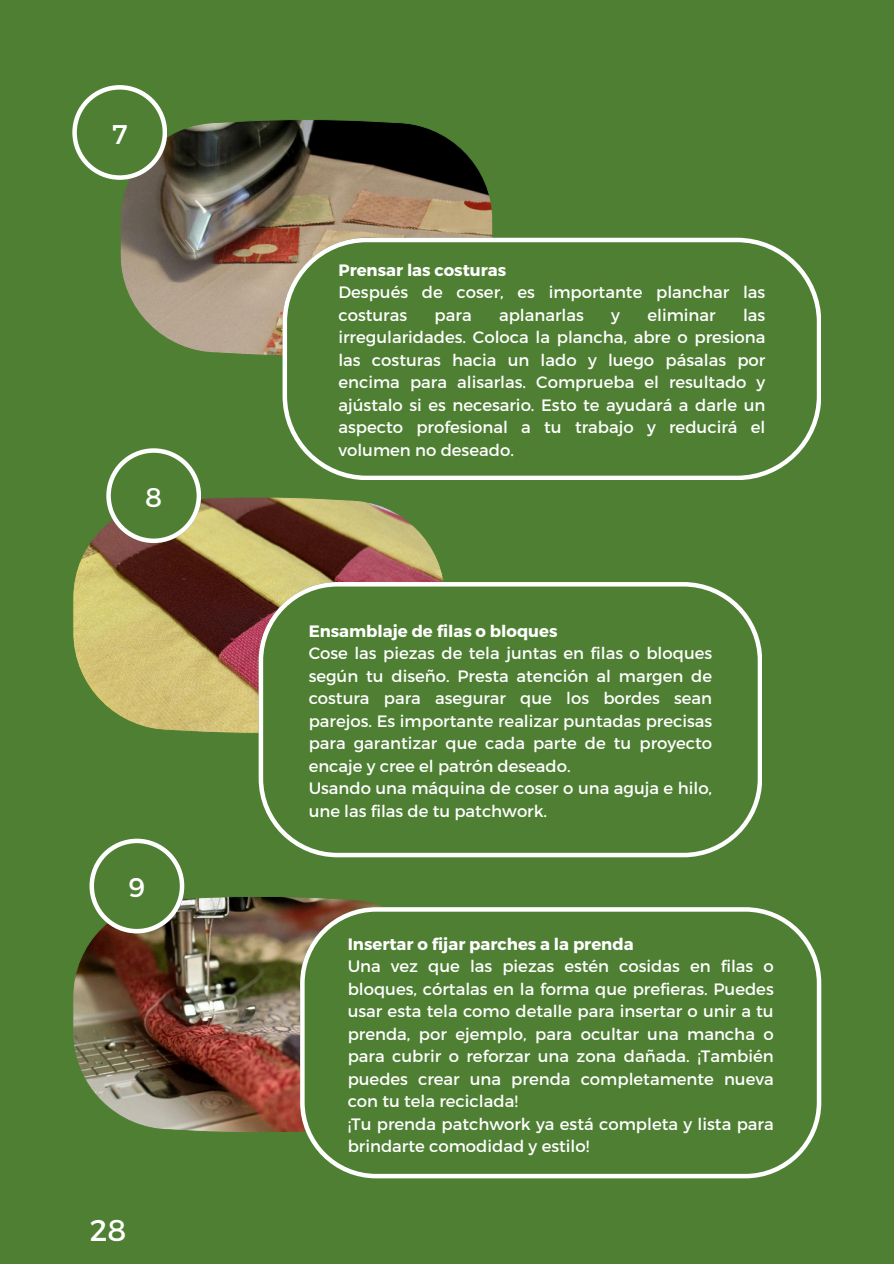
<style>
.page{position:relative;width:894px;height:1264px;background:#fff}
.page>*{position:absolute;margin:0;border:0;box-sizing:border-box;transform-origin:0 0}
.t1{font:30px "Montserrat";color:#fff}
.t2{font:27px "Montserrat";color:#fff}
.t3{font:16.5px/22.5px "Montserrat";color:#fff}
.t4{font:700 16.5px "Montserrat";color:#fff}
.s1{font-weight:700}
</style>
<div class="page">
<div style="left:0;top:0;width:893px;height:1263px;background:#4e7f33"></div>
<svg style="left:73px;top:497px;width:371px;height:236px"></svg>
<img style="left:73px;top:897px;width:310px;height:236px">
<svg style="left:258px;top:582px;width:503px;height:275px"></svg>
<svg style="left:300px;top:907px;width:521px;height:271px"></svg>
<img style="left:120px;top:120px;width:373px;height:235px">
<svg style="left:282px;top:238px;width:538px;height:241px"></svg>
<svg style="left:106px;top:448px;width:95px;height:95px"></svg>
<svg style="left:89px;top:838px;width:95px;height:95px"></svg>
<svg style="left:72px;top:85px;width:95px;height:95px"></svg>
<p class="t2" style="left:112px;top:116px;width:17px">7</p>
<p class="t2" style="left:145px;top:479px;width:18px">8</p>
<p class="t2" style="left:128px;top:870px;width:18px">9</p>
<p class="t1" style="left:90px;top:1210px;width:38px">28</p>
<h1 class="t3" style="left:338px;top:258px;width:428px"><span class="s1">Prensar las costuras<br></span>Después de coser, es importante planchar las costuras</h1>
<h1 class="t3" style="left:434px;top:303px;width:39px">para</h1>
<h1 class="t3" style="left:499px;top:303px;width:86px">aplanarlas</h1>
<h1 class="t3" style="left:611px;top:303px;width:10px">y</h1>
<h1 class="t3" style="left:647px;top:303px;width:70px">eliminar</h1>
<h1 class="t3" style="left:338px;top:303px;width:428px;text-align:justify;text-indent:404px">las irregularidades. Coloca la plancha, abre o presiona las costuras hacia un lado y luego pásalas por encima para alisarlas. Comprueba el resultado y ajústalo si es necesario. Esto te ayudará a darle un aspecto profesional a tu trabajo y reducirá el volumen no deseado.</h1>
<h1 class="t3" style="left:308px;top:618px;width:405px"><span class="s1">Ensamblaje de filas o bloques<br></span>Cose las piezas de tela juntas en filas o bloques según tu diseño. Presta atención al margen de costura para asegurar que los bordes sean parejos. Es importante realizar puntadas precisas para garantizar que cada parte de tu proyecto encaje y cree el patrón deseado.<br>Usando una máquina de coser o una aguja e hilo, une las filas de tu patchwork.</h1>
<p class="t4" style="left:347px;top:933px;width:287px">Insertar o fijar parches a la prenda</p>
<p class="t3" style="left:347px;top:954px;width:427px">Una vez que las piezas estén cosidas en filas o bloques, córtalas en la forma que prefieras. Puedes usar esta tela como detalle para insertar o unir a tu prenda, por ejemplo, para ocultar una mancha o para cubrir o reforzar una zona dañada. ¡También puedes crear una prenda completamente nueva con tu tela reciclada!<br>¡Tu prenda patchwork ya está completa y lista para brindarte comodidad y estilo!</p>
</div>
